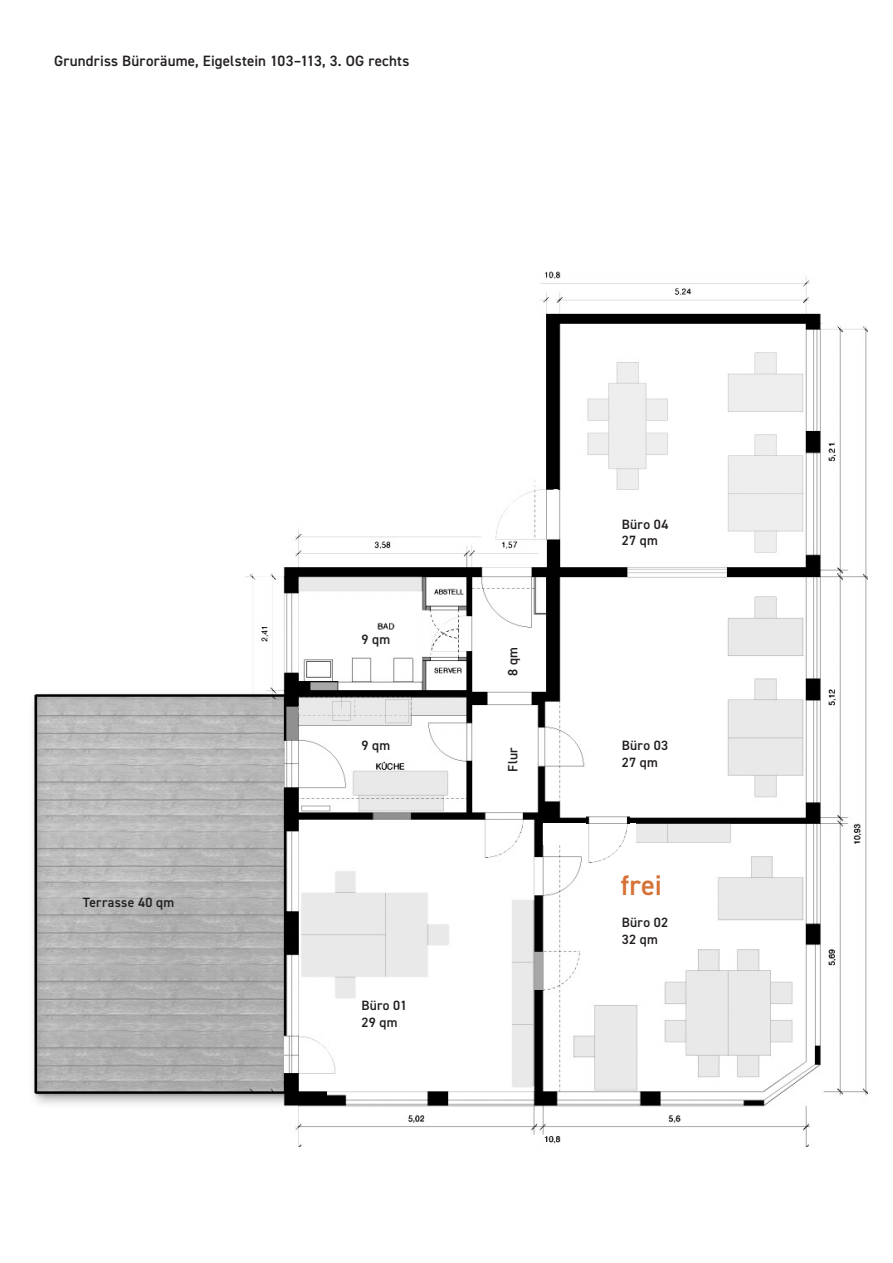
<style>
.page{position:relative;width:893px;height:1263px;background:#fff}
.page>*{position:absolute;margin:0;border:0;box-sizing:border-box;transform-origin:0 0}
.t1{font:600 28.5px "DIN2014";color:#d67237}
.t2{font:600 15px "DIN2014";letter-spacing:.015em;color:#231f20}
.t3{font:600 13.5px/17.2px "DIN2014";letter-spacing:.015em;color:#231f20}
</style>
<div class="page">
<img style="left:75px;top:271px;width:792px;height:875px">
<img style="left:33px;top:694px;width:42px;height:410px">
<div style="left:543px;top:823px;width:92px;height:21px;background:#fff"></div>
<div style="left:392px;top:1041px;width:93px;height:49px;background:#fff"></div>
<div style="left:422px;top:1003px;width:58px;height:49px;background:#fff"></div>
<div style="left:571px;top:603px;width:92px;height:99px;background:#fff"></div>
<img style="left:587px;top:815px;width:42px;height:49px">
<p class="t2" style="left:54px;top:51px;width:357px">Grundriss Büroräume, Eigelstein 103–113, 3. OG rechts</p>
<p class="t3" style="left:83px;top:893px;width:93px">Terrasse 40 qm</p>
<p class="t3" style="left:361px;top:631px;width:30px">9 qm</p>
<p class="t3" style="left:361px;top:737px;width:30px">9 qm</p>
<p class="t3" style="left:361px;top:996px;width:47px">Büro 01<br>29 qm</p>
<p class="t3" style="left:504px;top:676px;width:30px;rotate:-90deg">8 qm</p>
<p class="t3" style="left:504px;top:772px;width:26px;rotate:-90deg">Flur</p>
<p class="t3" style="left:622px;top:515px;width:48px">Büro 04</p>
<p class="t3" style="left:622px;top:532px;width:37px">27 qm</p>
<p class="t3" style="left:622px;top:737px;width:48px">Büro 03</p>
<p class="t3" style="left:622px;top:754px;width:37px">27 qm</p>
<h1 class="t1" style="left:621px;top:866px;width:43px">frei</h1>
<p class="t3" style="left:622px;top:913px;width:48px">Büro 02</p>
<p class="t3" style="left:622px;top:930px;width:37px">32 qm</p>
</div>
